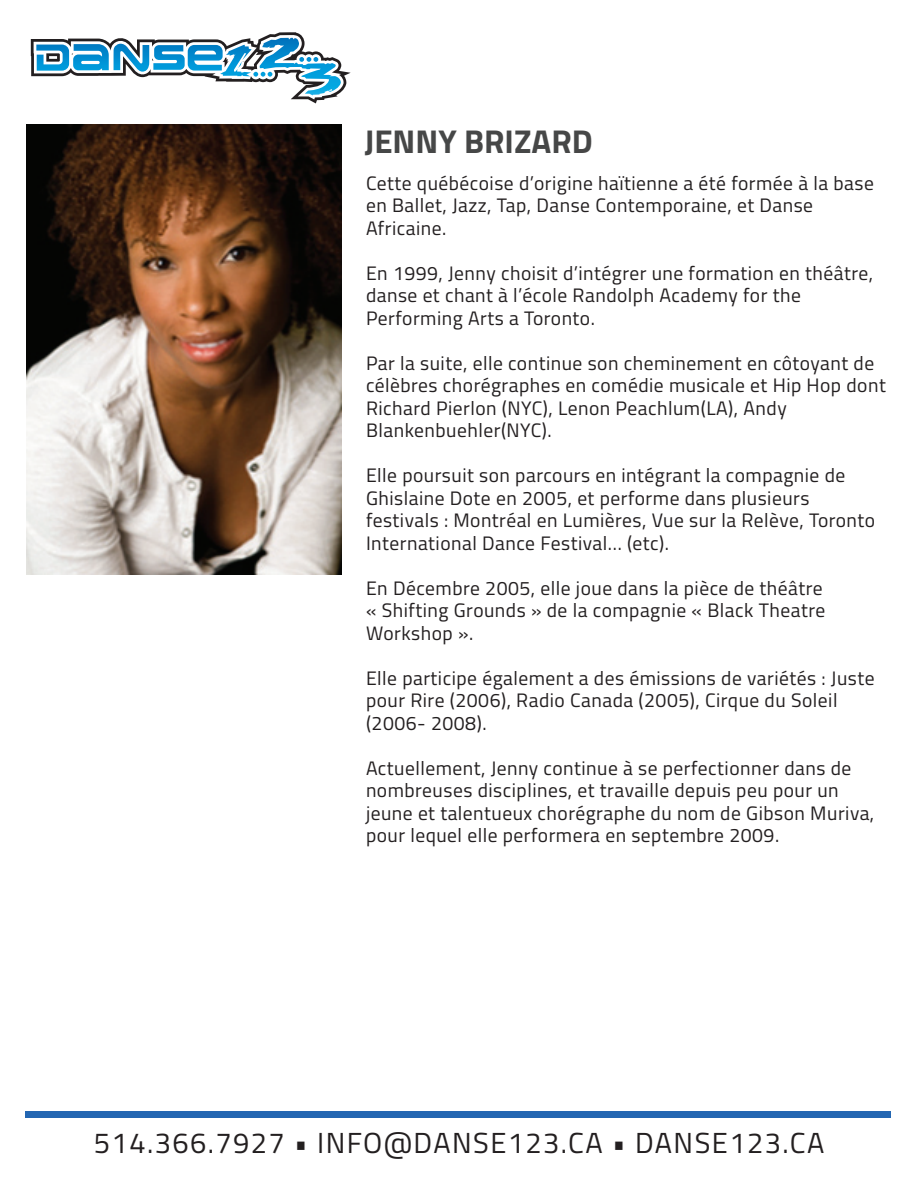
<style>
.page{position:relative;width:918px;height:1188px;background:#fff}
.page>*{position:absolute;margin:0;border:0;box-sizing:border-box;transform-origin:0 0}
.t1{font:700 33px "Titillium";color:#464747}
.t2{font:28.95px "Titillium";letter-spacing:.05em;color:#231f20}
.t3{font:19.5px/22.5px "Titillium";letter-spacing:.025em;color:#231f20}
</style>
<div class="page">
<svg style="left:31px;top:32px;width:320px;height:71px"></svg>
<div style="left:26px;top:1111px;width:865px;height:7px;background:#2366b2"></div>
<img style="left:26px;top:124px;width:315px;height:450px">
<h1 class="t1" style="left:364px;top:117px;width:230px">JENNY BRIZARD</h1>
<p class="t3" style="left:366px;top:170px;width:509px">Cette québécoise d’origine haïtienne a été formée à la base en Ballet, Jazz, Tap, Danse Contemporaine, et Danse<br>Africaine.</p>
<p class="t3" style="left:366px;top:260px;width:509px">En 1999, Jenny choisit d’intégrer une formation en théâtre, danse et chant à l’école Randolph Academy for the<br>Performing Arts a Toronto.</p>
<p class="t3" style="left:366px;top:351px;width:521px">Par la suite, elle continue son cheminement en côtoyant de célèbres chorégraphes en comédie musicale et Hip Hop dont Richard Pierlon (NYC), Lenon Peachlum(LA), Andy Blankenbuehler(NYC).</p>
<p class="t3" style="left:366px;top:463px;width:511px">Elle poursuit son parcours en intégrant la compagnie de Ghislaine Dote en 2005, et performe dans plusieurs festivals : Montréal en Lumières, Vue sur la Relève, Toronto International Dance Festival… (etc).</p>
<p class="t3" style="left:366px;top:576px;width:461px">En Décembre 2005, elle joue dans la pièce de théâtre « Shifting Grounds » de la compagnie « Black Theatre<br>Workshop ».</p>
<p class="t3" style="left:366px;top:666px;width:510px">Elle participe également a des émissions de variétés : Juste pour Rire (2006), Radio Canada (2005), Cirque du Soleil (2006- 2008).</p>
<p class="t3" style="left:366px;top:756px;width:510px">Actuellement, Jenny continue à se perfectionner dans de nombreuses disciplines, et travaille depuis peu pour un jeune et talentueux chorégraphe du nom de Gibson Muriva, pour lequel elle performera en septembre 2009.</p>
<h2 class="t2" style="left:94px;top:1122px;width:732px">514.366.7927 • INFO@DANSE123.CA • DANSE123.CA</h2>
</div>
